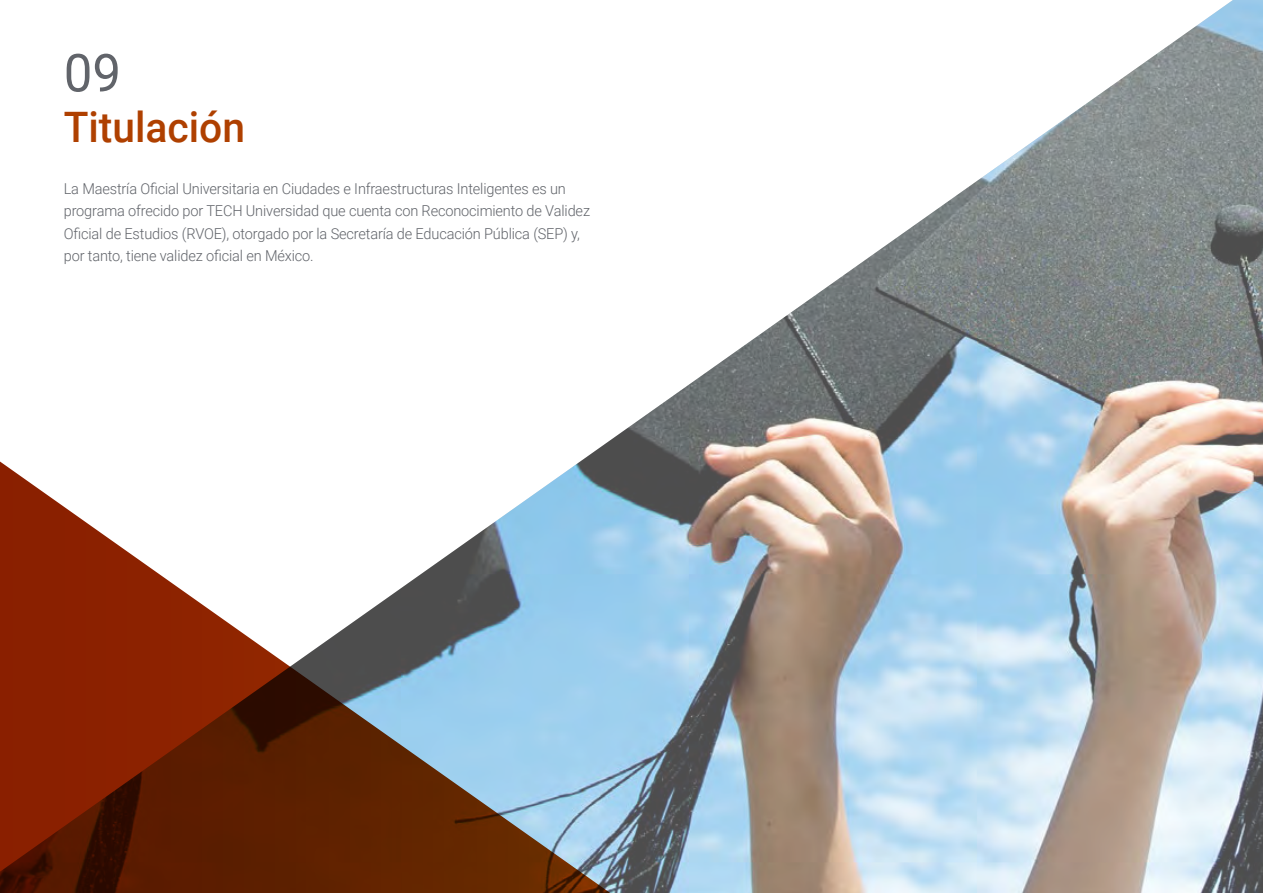
<style>
.page{position:relative;width:1263px;height:893px;background:#fff}
.page>*{position:absolute;margin:0;border:0;box-sizing:border-box;transform-origin:0 0}
.t1{font:52.5px "Roboto";color:#61646a}
.t2{font:500 42px "Roboto";color:#af4000}
.t3{font:300 15px/22.5px "Roboto";letter-spacing:-.01em;color:#61646a}
</style>
<div class="page">
<img style="left:602px;top:0;width:661px;height:893px">
<svg style="left:0;top:446px;width:640px;height:447px"></svg>
<h1 class="t1" style="left:64px;top:36px;width:59px">09</h1>
<h2 class="t2" style="left:64px;top:98px;width:183px">Titulación</h2>
<p class="t3" style="left:64px;top:177px;width:528px">La Maestría Oficial Universitaria en Ciudades e Infraestructuras Inteligentes es un programa ofrecido por TECH Universidad que cuenta con Reconocimiento de Validez Oficial de Estudios (RVOE), otorgado por la Secretaría de Educación Pública (SEP) y, por tanto, tiene validez oficial en México.</p>
</div>
